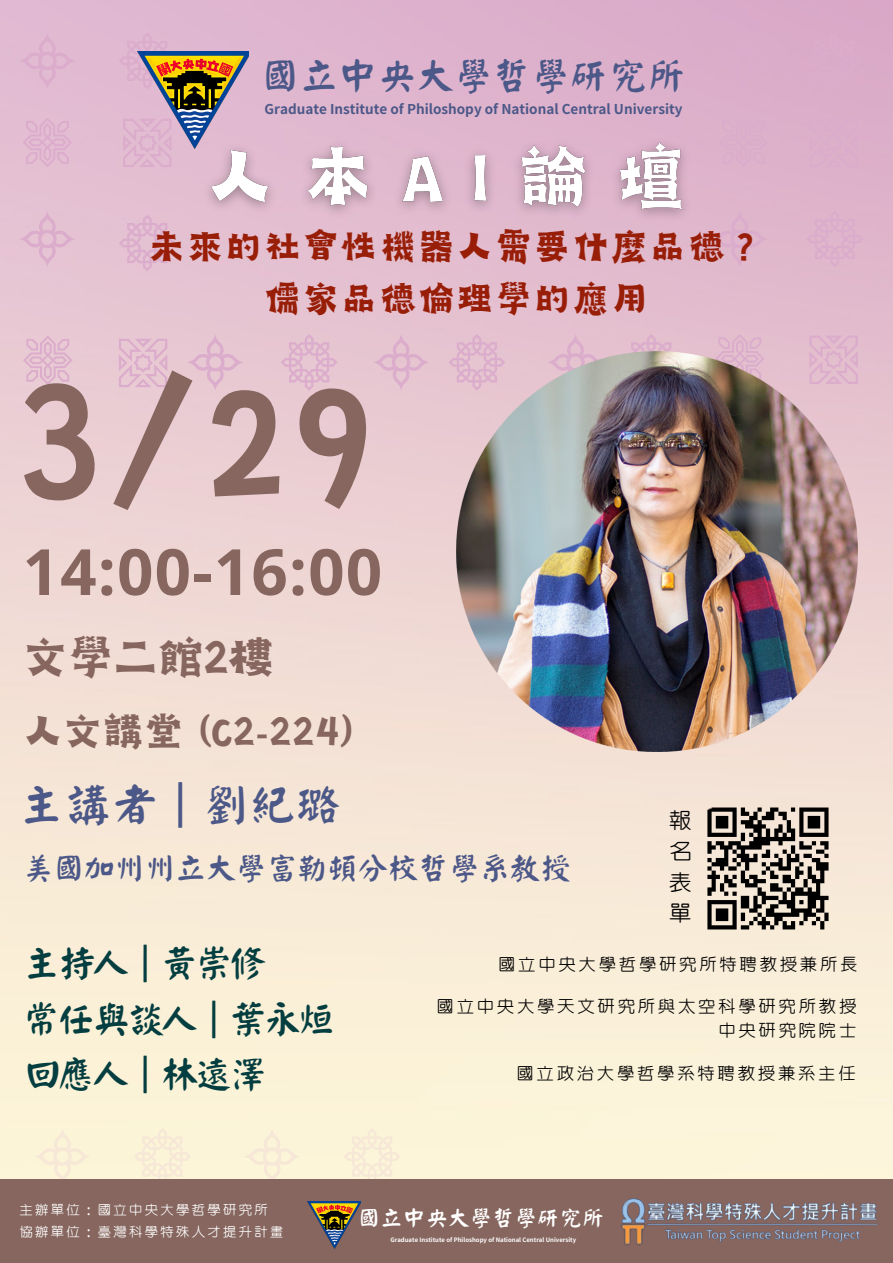
<style>
.page{position:relative;width:893px;height:1263px;background:#fff}
.page>*{position:absolute;margin:0;border:0;box-sizing:border-box;transform-origin:0 0}
.t1{font:171.98px "TT Nauidongmu R";color:#86665f}
.t2{font:700 63.75px "Noto Sans";letter-spacing:.015em;color:#86665f}
.t3{font:46.5px "Han Wang Yan Kai";letter-spacing:-.01em;color:#4c5888}
.t4{font:46.5px "Canva Joy Hei";letter-spacing:-.01em;color:#86665f}
.t5{font:40.5px "Canva Joy Hei";letter-spacing:.02em;color:#86665f}
.t6{font:39px "Han Wang Yan Kai";letter-spacing:-.01em;color:#4c5888}
.t7{font:38.25px/55.7px "Han Wang Yan Kai";letter-spacing:-.105em;color:#043e40}
.t8{font:36.75px/51.2px "Canva Joy Hei";letter-spacing:.075em;color:#991e08;text-align:center}
.t9{font:31.58px "Han Wang Yan Kai";letter-spacing:-.035em;color:#4c5888}
.t10{font:26.33px/31px "cw Te X Yen";color:#000;text-align:justify}
.t11{font:22.65px "Han Wang Yan Kai";letter-spacing:-.01em;color:#fff}
.t12{font:20.33px/24.2px "cw Te X Yen";letter-spacing:.07em;color:#000;text-align:right}
.t13{font:15.83px/22px "cw Te X Yen";letter-spacing:.07em;color:#fff}
.t14{font:700 13.5px "Noto Sans TC";color:#4c5888}
.t15{font:700 6px "Noto Sans TC";color:#fff}
</style>
<div class="page">
<img style="left:0;top:0;width:893px;height:1180px">
<svg style="left:119px;top:32px;width:57px;height:57px;background:#deb4cf"></svg>
<svg style="left:19px;top:32px;width:57px;height:57px;background:#e0b7d0"></svg>
<svg style="left:23px;top:118px;width:49px;height:49px;background:#e0b7cf"></svg>
<svg style="left:123px;top:119px;width:48px;height:48px"></svg>
<img style="left:137px;top:51px;width:112px;height:97px">
<svg style="left:119px;top:215px;width:57px;height:56px;background:#e1bacf"></svg>
<svg style="left:19px;top:211px;width:57px;height:56px;background:#e2bed1"></svg>
<svg style="left:23px;top:335px;width:50px;height:50px;background:#e3bfd0"></svg>
<svg style="left:119px;top:339px;width:48px;height:48px;background:#e2bdcf"></svg>
<div style="left:805px;top:32px;width:57px;height:57px;background:#daabc8"></div>
<div style="left:715px;top:32px;width:57px;height:57px;background:#daacc9"></div>
<div style="left:718px;top:118px;width:50px;height:49px;background:#dcafca"></div>
<div style="left:809px;top:119px;width:49px;height:48px;background:#dbaeca"></div>
<div style="left:806px;top:211px;width:57px;height:56px;background:#dfb4cb"></div>
<svg style="left:711px;top:211px;width:57px;height:56px;background:#deb4cb"></svg>
<svg style="left:715px;top:334px;width:49px;height:17px"></svg>
<svg style="left:809px;top:335px;width:49px;height:49px"></svg>
<svg style="left:281px;top:334px;width:56px;height:57px;background:#e2becf"></svg>
<svg style="left:187px;top:334px;width:57px;height:57px;background:#e5c2d0"></svg>
<svg style="left:448px;top:334px;width:57px;height:57px"></svg>
<svg style="left:373px;top:334px;width:56px;height:57px;background:#e3c0cf"></svg>
<svg style="left:623px;top:334px;width:56px;height:17px"></svg>
<svg style="left:547px;top:334px;width:57px;height:17px"></svg>
<svg style="left:134px;top:1128px;width:57px;height:52px;background:#f7edd4"></svg>
<svg style="left:34px;top:1128px;width:57px;height:52px;background:#f7eed4"></svg>
<svg style="left:344px;top:1128px;width:56px;height:52px;background:#f7edd5"></svg>
<svg style="left:244px;top:1128px;width:56px;height:52px;background:#f7eed5"></svg>
<img style="left:697px;top:798px;width:141px;height:132px">
<img style="left:457px;top:351px;width:400px;height:401px">
<div style="left:0;top:1180px;width:893px;height:83px;background:#86665f"></div>
<img style="left:606px;top:1187px;width:287px;height:71px">
<img style="left:188px;top:127px;width:543px;height:108px">
<img style="left:307px;top:1202px;width:54px;height:46px">
<h3 class="t6" style="left:261px;top:57px;width:427px">國立中央大學哲學研究所</h3>
<p class="t14" style="left:265px;top:98px;width:419px">Graduate Institute of Philoshopy of National Central University</p>
<h3 class="t8" style="left:148px;top:223px;width:616px">未來的社會性機器人需要什麼品德？儒家品德倫理學的應用</h3>
<h1 class="t1" style="left:19px;top:353px;width:356px">3/29</h1>
<h2 class="t2" style="left:23px;top:527px;width:361px">14:00-16:00</h2>
<h3 class="t4" style="left:23px;top:637px;width:252px">文學二館2樓</h3>
<h3 class="t5" style="left:23px;top:714px;width:330px">人文講堂 (C2-224)</h3>
<h3 class="t3" style="left:19px;top:782px;width:324px">主講者｜劉紀璐</h3>
<h3 class="t9" style="left:23px;top:852px;width:550px">美國加州州立大學富勒頓分校哲學系教授</h3>
<p class="t10" style="left:668px;top:805px;width:26px">報名表單</p>
<h3 class="t7" style="left:23px;top:935px;width:314px">主持人｜黃崇修<br>常任與談人｜葉永烜回應人｜林遠澤</h3>
<p class="t12" style="left:497px;top:953px;width:362px">國立中央大學哲學研究所特聘教授兼所長</p>
<p class="t12" style="left:436px;top:995px;width:423px">國立中央大學天文研究所與太空科學研究所教授中央研究院院士</p>
<p class="t12" style="left:516px;top:1061px;width:342px">國立政治大學哲學系特聘教授兼系主任</p>
<p class="t13" style="left:19px;top:1199px;width:267px">主辦單位：國立中央大學哲學研究所協辦單位：臺灣科學特殊人才提升計畫</p>
<p class="t11" style="left:358px;top:1206px;width:248px">國立中央大學哲學研究所</p>
<p class="t15" style="left:390px;top:1235px;width:187px">Graduate Institute of Philoshopy of National Central University</p>
</div>
